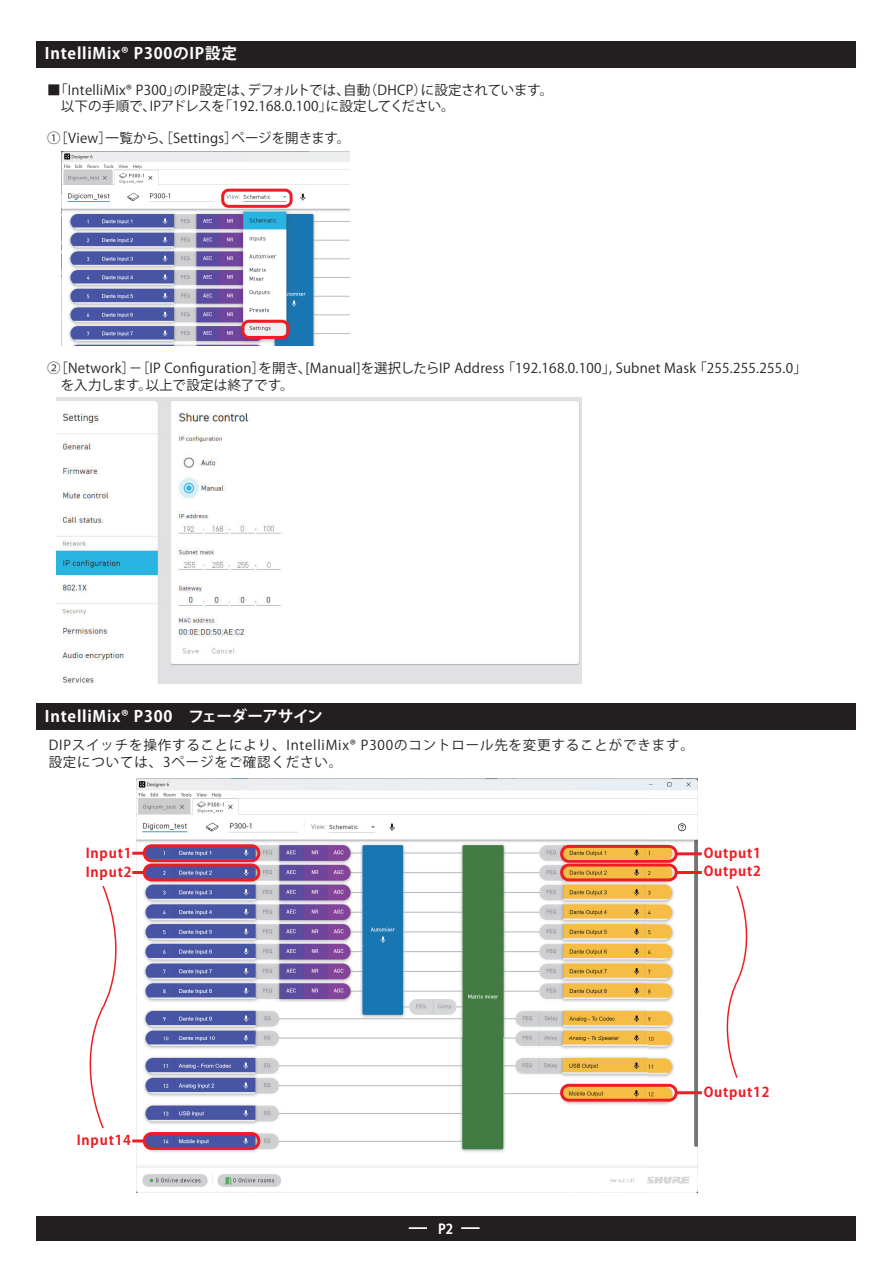
<style>
.page{position:relative;width:893px;height:1263px;background:#fff}
.page>*{position:absolute;margin:0;border:0;box-sizing:border-box;transform-origin:0 0}
.t1{font:15.6px "Koz Go Pro Bold 90 msp RKSJ H";letter-spacing:.05em;color:#fff}
.t2{font:13.65px "Koz Go Pro Bold 90 msp RKSJ H";color:#fff;scale:.95 1}
.t3{font:13.5px/16.2px "Koz Go Pro Regular 90 msp RKSJ H";letter-spacing:.02em;color:#231f20}
.t4{font:13.5px/16.2px "Koz Go Pro Regular 90 msp RKSJ H";letter-spacing:.06em;color:#231f20}
.t5{font:13.5px/19.2px "Koz Go Pro Bold 90 msp RKSJ H";letter-spacing:.06em;color:#ee1d23}
.s1{font-size:13.65px}
</style>
<div class="page">
<div style="left:37px;top:1216px;width:819px;height:24px;background:#231f20"></div>
<img style="left:136px;top:779px;width:561px;height:414px">
<div style="left:37px;top:41px;width:819px;height:27px;background:#231f20"></div>
<div style="left:37px;top:704px;width:819px;height:26px;background:#231f20"></div>
<img style="left:61px;top:152px;width:289px;height:194px">
<svg style="left:89px;top:885px;width:28px;height:244px"></svg>
<svg style="left:726px;top:885px;width:22px;height:193px"></svg>
<svg style="left:409px;top:1227px;width:18px;height:2px"></svg>
<svg style="left:461px;top:1227px;width:18px;height:2px"></svg>
<div style="left:143px;top:844px;width:117px;height:18px;border:3px solid #ee1d23;border-radius:7px"></div>
<svg style="left:132px;top:852px;width:12px;height:3px"></svg>
<div style="left:143px;top:864px;width:117px;height:17px;border:3px solid #ee1d23;border-radius:7px"></div>
<svg style="left:132px;top:871px;width:12px;height:3px"></svg>
<div style="left:560px;top:845px;width:118px;height:18px;border:3px solid #ee1d23;border-radius:7px"></div>
<hr style="left:676px;top:852px;width:26px;height:3px;background:#ee1d23">
<div style="left:560px;top:864px;width:118px;height:17px;border:3px solid #ee1d23;border-radius:7px"></div>
<hr style="left:676px;top:871px;width:26px;height:3px;background:#ee1d23">
<div style="left:560px;top:1084px;width:118px;height:18px;border:3px solid #ee1d23;border-radius:7px"></div>
<hr style="left:676px;top:1091px;width:26px;height:3px;background:#ee1d23">
<div style="left:143px;top:1132px;width:117px;height:18px;border:3px solid #ee1d23;border-radius:7px"></div>
<svg style="left:132px;top:1139px;width:12px;height:3px"></svg>
<img style="left:56px;top:398px;width:525px;height:285px">
<div style="left:221px;top:189px;width:72px;height:19px;border:3px solid #ee1d23;border-radius:6px"></div>
<div style="left:241px;top:320px;width:48px;height:19px;border:3px solid #ee1d23;border-radius:6px"></div>
<p class="t1" style="left:45px;top:47px;width:194px">IntelliMix® P300のIP設定</p>
<p class="t3" style="left:47px;top:83px;width:507px"><span class="s1">■</span>「IntelliMix® P300」のIP設定は、デフォルトでは、自動（DHCP）に設定されています。　以下の手順で、IPアドレスを「192.168.0.100」に設定してください。</p>
<p class="t3" style="left:47px;top:132px;width:305px">①［View］一覧から、［Settings］ページを開きます。</p>
<p class="t3" style="left:47px;top:362px;width:761px">②［Network］－［IP Configuration］を開き、[Manual]を選択したらIP Address 「192.168.0.100」, Subnet Mask 「255.255.255.0」　を入力します。以上で設定は終了です。</p>
<p class="t1" style="left:45px;top:710px;width:279px">IntelliMix® P300　フェーダーアサイン</p>
<p class="t4" style="left:49px;top:739px;width:647px">DIPスイッチを操作することにより、IntelliMix® P300のコントロール先を変更することができます。設定については、3ページをご確認ください。</p>
<p class="t5" style="left:86px;top:845px;width:47px">Input1<br>Input2</p>
<p class="t5" style="left:704px;top:846px;width:59px;line-height:17.9px">Output1<br>Output2</p>
<p class="t5" style="left:77px;top:1133px;width:56px">Input14</p>
<p class="t2" style="left:438px;top:1223px;width:17px">P2</p>
<p class="t5" style="left:704px;top:1084px;width:67px">Output12</p>
</div>
